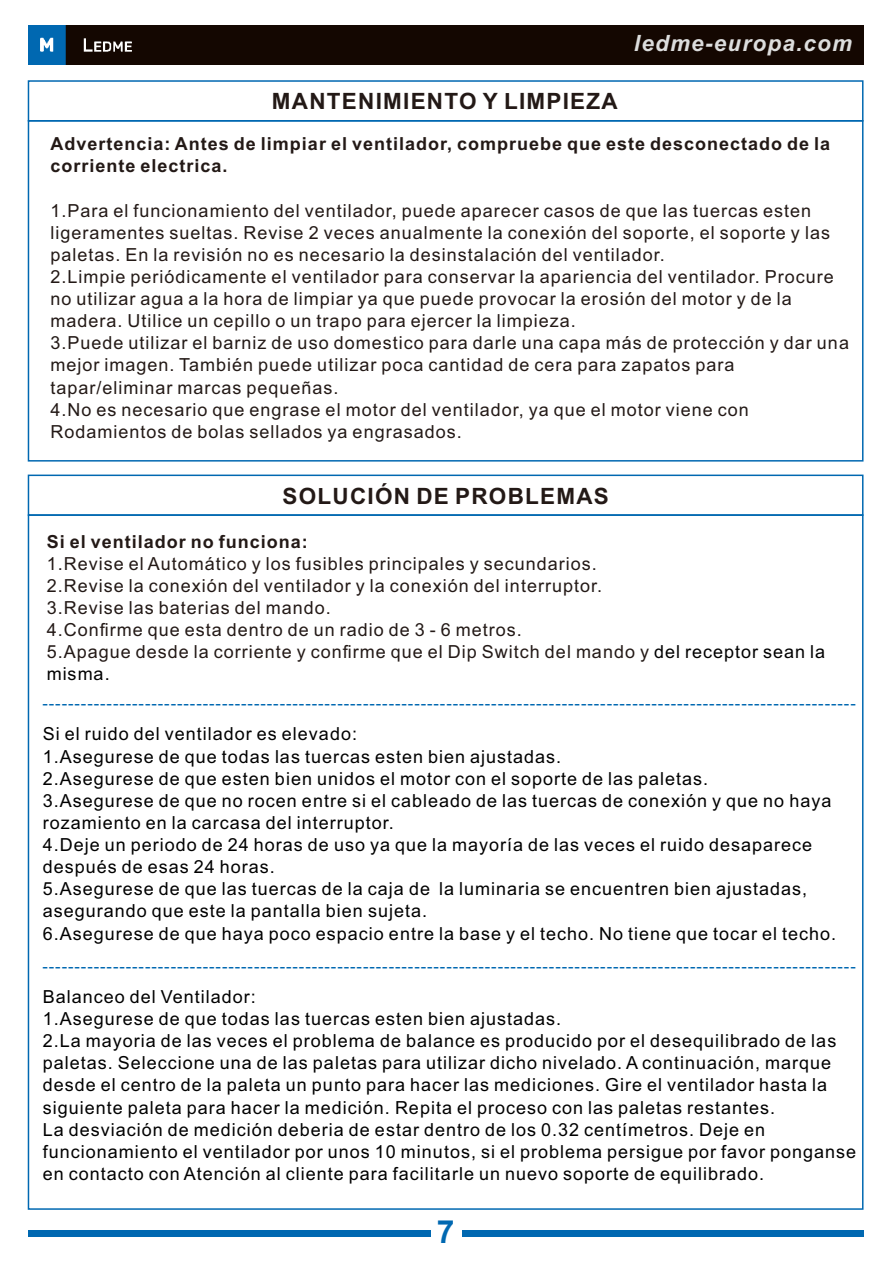
<style>
.page{position:relative;width:893px;height:1263px;background:#fff}
.page>*{position:absolute;margin:0;border:0;box-sizing:border-box;transform-origin:0 0}
.t1{font:700 31.8px "Arial";color:#0068b1}
.t2{font:700 22.5px "Arial";letter-spacing:.055em;color:#231916}
.t3{font:italic 700 22.5px "Arial";letter-spacing:.055em;color:#dcdddd}
.t4{font:18px/22px "Arial";letter-spacing:.055em;color:#000}
.t5{font:18px/22px "Arial";letter-spacing:.055em;color:#231916}
.t6{font:700 18px/22px "Arial";letter-spacing:.055em;color:#231916}
.t7{font:16.5px "Arial";color:#0068b1}
.s1{color:#000}
</style>
<div class="page">
<div style="left:28px;top:25px;width:836px;height:40px;background:#140701"></div>
<img style="left:28px;top:25px;width:104px;height:40px">
<div style="left:28px;top:1231px;width:836px;height:6px;background:#0068b1"></div>
<div style="left:431px;top:1220px;width:30px;height:32px;background:#fff"></div>
<div style="left:28px;top:475px;width:835px;height:41px;border:2px solid #0068b1"></div>
<div style="left:28px;top:80px;width:835px;height:42px;border:2px solid #0068b1"></div>
<p class="t3" style="left:634px;top:35px;width:220px">ledme-europa.com</p>
<p class="t2" style="left:272px;top:93px;width:347px">MANTENIMIENTO Y LIMPIEZA</p>
<p class="t6" style="left:51px;top:134px;width:781px">Advertencia: Antes de limpiar el ventilador, compruebe que este desconectado de la corriente electrica.</p>
<p class="t5" style="left:50px;top:201px;width:800px">1.Para el funcionamiento del ventilador, puede aparecer casos de que las tuercas esten ligeramentes sueltas. Revise 2 veces anualmente la conexión del soporte, el soporte y las paletas. En la revisión no es necesario la desinstalación del ventilador.<br>2.Limpie periódicamente el ventilador para conservar la apariencia del ventilador. Procure no utilizar agua a la hora de limpiar ya que puede provocar la erosión del motor y de la madera. Utilice un cepillo o un trapo para ejercer la limpieza.<br>3.Puede utilizar el barniz de uso domestico para darle una capa más de protección y dar una mejor imagen. También puede utilizar poca cantidad de cera para zapatos para tapar/eliminar marcas pequeñas.<br>4.No es necesario que engrase el motor del ventilador, ya que el motor viene con Rodamientos de bolas sellados ya engrasados.</p>
<p class="t2" style="left:283px;top:487px;width:328px">SOLUCIÓN DE PROBLEMAS</p>
<p class="t6" style="left:47px;top:532px;width:263px">Si el ventilador no funciona:</p>
<p class="t5" style="left:47px;top:554px;width:780px">1.Revise el Automático y los fusibles principales y secundarios.<br>2.Revise la conexión del ventilador y la conexión del interruptor.<br>3.Revise las baterias del mando.<br>4.Confirme que esta dentro de un radio de 3 - 6 metros.<br>5.Apague desde la corriente y confirme que el Dip Switch del mando y <span class="s1">del receptor sean la misma.</span></p>
<p class="t7" style="left:42px;top:697px;width:815px">-------------------------------------------------------------------------------------------------------------------------------</p>
<p class="t4" style="left:43px;top:725px;width:795px">Si el ruido del ventilador es elevado:<br>1.Asegurese de que todas las tuercas esten bien ajustadas.<br>2.Asegurese de que esten bien unidos el motor con el soporte de las paletas.<br>3.Asegurese de que no rocen entre si el cableado de las tuercas de conexión y que no haya rozamiento en la carcasa del interruptor.<br>4.Deje un periodo de 24 horas de uso ya que la mayoría de las veces el ruido desaparece después de esas 24 horas.<br>5.Asegurese de que las tuercas de la caja de la luminaria se encuentren bien ajustadas, asegurando que este la pantalla bien sujeta.<br>6.Asegurese de que haya poco espacio entre la base y el techo. No tiene que tocar el techo.</p>
<p class="t7" style="left:42px;top:960px;width:815px">-------------------------------------------------------------------------------------------------------------------------------</p>
<p class="t4" style="left:43px;top:987px;width:815px">Balanceo del Ventilador:<br>1.Asegurese de que todas las tuercas esten bien ajustadas.<br>2.La mayoria de las veces el problema de balance es producido por el desequilibrado de las paletas. Seleccione una de las paletas para utilizar dicho nivelado. A continuación, marque desde el centro de la paleta un punto para hacer las mediciones. Gire el ventilador hasta la siguiente paleta para hacer la medición. Repita el proceso con las paletas restantes.<br>La desviación de medición deberia de estar dentro de los 0.32 centímetros. Deje en funcionamiento el ventilador por unos 10 minutos, si el problema persigue por favor ponganse en contacto con Atención al cliente para facilitarle un nuevo soporte de equilibrado.</p>
<h1 class="t1" style="left:437px;top:1220px;width:19px">7</h1>
</div>
